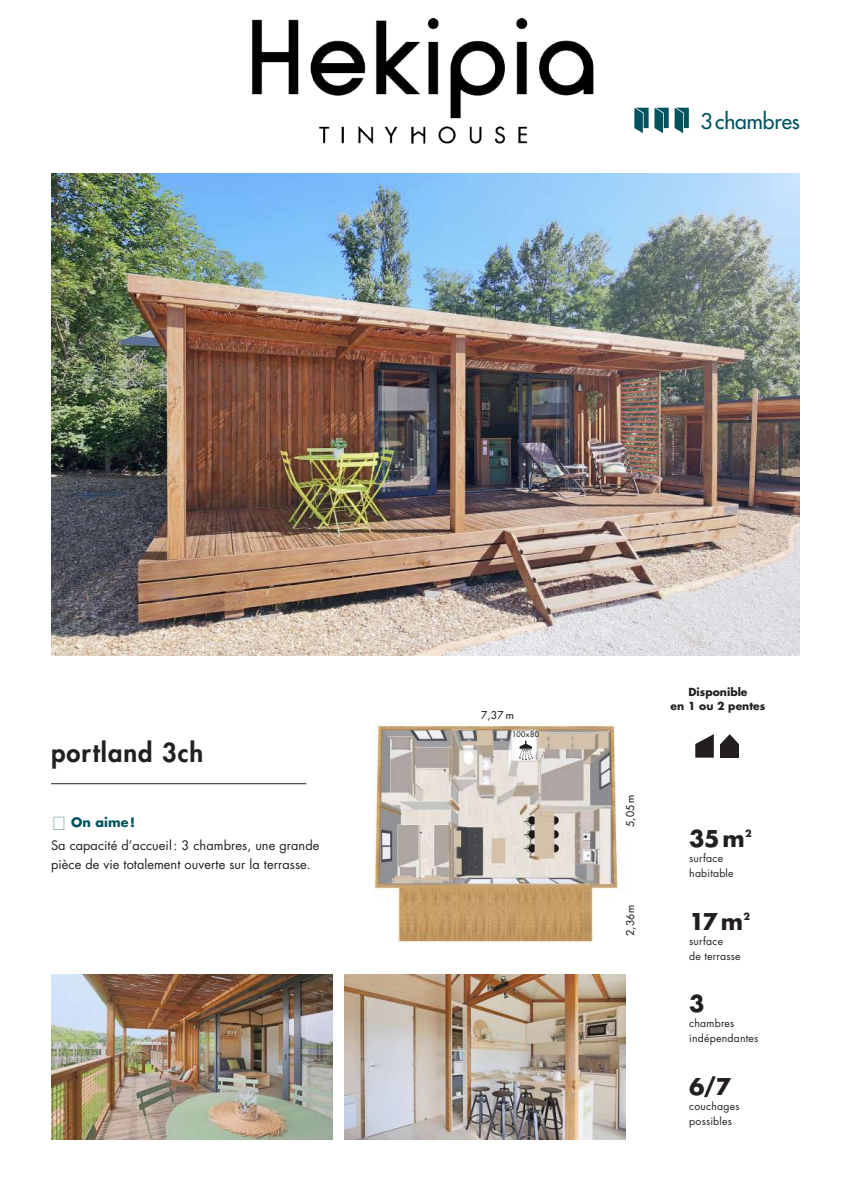
<style>
.page{position:relative;width:851px;height:1191px;background:#fff}
.page>*{position:absolute;margin:0;border:0;box-sizing:border-box;transform-origin:0 0}
.t1{font:800 25.5px "Futura Std";letter-spacing:.04em;color:#231f20}
.t2{font:700 22.5px "Futura";letter-spacing:.055em;color:#231f20}
.t3{font:21px "Futura";letter-spacing:-.005em;color:#00535e}
.t4{font:12.75px/18.8px "Futura Std";letter-spacing:.005em;color:#231f20}
.t5{font:700 12.75px "Futura";letter-spacing:.005em;color:#00535e}
.t6{font:700 10.8px/13.5px "Futura";color:#231f20;text-align:center}
.t7{font:10.5px/15px "Futura Std";letter-spacing:.02em;color:#231f20}
.t8{font:10.5px "Futura";letter-spacing:.04em;color:#231f20}
.t9{font:700 9.6px "Futura";color:#231f20}
.t10{font:7.5px "Futura";letter-spacing:.06em;color:#231f20}
</style>
<div class="page">
<img style="left:373px;top:724px;width:246px;height:219px">
<img style="left:51px;top:174px;width:748px;height:481px">
<svg style="left:634px;top:108px;width:14px;height:25px"></svg>
<svg style="left:654px;top:108px;width:14px;height:25px"></svg>
<svg style="left:674px;top:108px;width:14px;height:25px"></svg>
<img style="left:344px;top:974px;width:281px;height:166px">
<img style="left:51px;top:974px;width:281px;height:166px">
<hr style="left:51px;top:783px;width:255px;height:1px;background:#231f20">
<svg style="left:518px;top:740px;width:15px;height:20px"></svg>
<svg style="left:720px;top:734px;width:18px;height:10px"></svg>
<div style="left:720px;top:744px;width:18px;height:13px;background:#231f20"></div>
<svg style="left:695px;top:734px;width:18px;height:23px"></svg>
<img style="left:251px;top:18px;width:343px;height:126px">
<h3 class="t3" style="left:700px;top:108px;width:101px">3chambres</h3>
<h1 class="t1" style="left:51px;top:736px;width:154px">portland 3ch</h1>
<p class="t5" style="left:71px;top:814px;width:66px">On aime!</p>
<p class="t4" style="left:51px;top:836px;width:270px">Sa capacité d’accueil: 3 chambres, une grande pièce de vie totalement ouverte sur la terrasse.</p>
<p class="t8" style="left:481px;top:708px;width:34px">7,37 m</p>
<p class="t10" style="left:512px;top:730px;width:28px">100x80</p>
<p class="t8" style="left:623px;top:827px;width:34px;rotate:-90deg">5,05 m</p>
<p class="t8" style="left:623px;top:935px;width:33px;rotate:-90deg">2,36m</p>
<p class="t6" style="left:670px;top:685px;width:96px">Disponible<br>en 1 ou 2 pentes</p>
<h2 class="t2" style="left:689px;top:824px;width:57px">35m</h2>
<p class="t9" style="left:745px;top:827px;width:8px">2</p>
<p class="t7" style="left:689px;top:851px;width:46px">surface habitable</p>
<h2 class="t2" style="left:689px;top:906px;width:55px">17m</h2>
<p class="t9" style="left:743px;top:910px;width:8px">2</p>
<p class="t7" style="left:689px;top:933px;width:53px">surface<br>de terrasse</p>
<h2 class="t2" style="left:689px;top:989px;width:17px">3</h2>
<p class="t7" style="left:689px;top:1016px;width:71px">chambres indépendantes</p>
<h2 class="t2" style="left:689px;top:1071px;width:43px">6/7</h2>
<p class="t7" style="left:689px;top:1098px;width:52px">couchages possibles</p>
</div>
